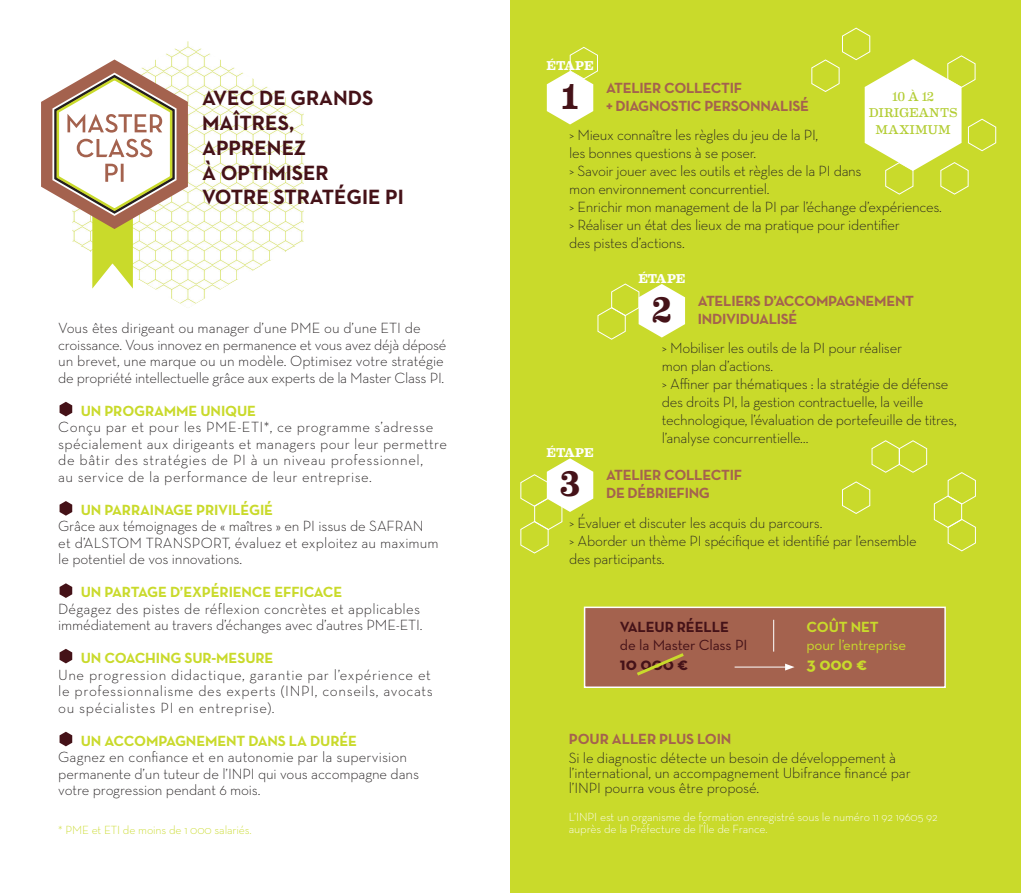
<style>
.page{position:relative;width:1021px;height:893px;background:#fff}
.page>*{position:absolute;margin:0;border:0;box-sizing:border-box;transform-origin:0 0}
.t1{font:700 35.4px "Eames Century Modern";color:#451218}
.t2{font:700 21px "Neutraface 2 Text";color:#451218}
.t3{font:700 18px "Neutraface Text";color:#451218}
.t4{font:700 18px "Neutraface Text";color:#c9da2b}
.t5{font:300 15px/16.5px "Neutraface Text";letter-spacing:-.01em;color:#231f20}
.t6{font:300 15px/16.5px "Neutraface Text";letter-spacing:.02em;color:#231f20}
.t7{font:300 15px/16.5px "Neutraface Text";letter-spacing:.04em;color:#231f20}
.t8{font:700 15px "Neutraface Text";letter-spacing:-.01em;color:#c9da2b}
.t9{font:700 15px "Neutraface Text";letter-spacing:-.02em;color:#a4624e}
.t10{font:300 15px "Neutraface Text";letter-spacing:.01em;color:#231f20}
.t11{font:300 15px "Neutraface Text";letter-spacing:.03em;color:#231f20}
.t12{font:15px "Neutraface Text";letter-spacing:-.01em;color:#451218}
.t13{font:15px "Neutraface Text";letter-spacing:-.01em;color:#c9da2b}
.t14{font:700 15px "Neutraface Text";letter-spacing:-.01em;color:#451218}
.t15{font:700 12.9px "Eames Century Modern";letter-spacing:-.01em;color:#fff}
.t16{font:12.75px "Eames Century Modern";letter-spacing:-.01em;color:#b3cd34}
.t17{font:300 12px/12px "Neutraface Text";letter-spacing:-.01em;color:#fff}
.t18{font:300 12px "Neutraface Text";letter-spacing:-.01em;color:#c9da2b}
</style>
<div class="page">
<div style="left:510px;top:0;width:510px;height:893px;background:#c9da2b"></div>
<img style="left:114px;top:41px;width:190px;height:267px">
<svg style="left:60px;top:402px;width:12px;height:14px"></svg>
<svg style="left:60px;top:501px;width:12px;height:15px"></svg>
<svg style="left:60px;top:583px;width:12px;height:15px"></svg>
<svg style="left:60px;top:649px;width:12px;height:14px"></svg>
<svg style="left:60px;top:732px;width:12px;height:14px"></svg>
<div style="left:584px;top:607px;width:361px;height:81px;background:#a4624e;border:2px solid #fff"></div>
<hr style="left:734px;top:667px;width:53px;height:1px;background:#fff">
<svg style="left:785px;top:664px;width:9px;height:6px"></svg>
<svg style="left:637px;top:653px;width:47px;height:23px"></svg>
<hr style="left:773px;top:620px;width:1px;height:32px;background:#fff">
<svg style="left:41px;top:60px;width:147px;height:229px"></svg>
<svg style="left:597px;top:284px;width:88px;height:56px"></svg>
<svg style="left:520px;top:458px;width:73px;height:95px"></svg>
<svg style="left:547px;top:47px;width:50px;height:77px"></svg>
<svg style="left:871px;top:440px;width:55px;height:33px"></svg>
<svg style="left:934px;top:472px;width:41px;height:79px"></svg>
<svg style="left:842px;top:482px;width:28px;height:32px"></svg>
<svg style="left:811px;top:28px;width:185px;height:166px"></svg>
<p class="t2" style="left:202px;top:85px;width:173px">AVEC DE GRANDS</p>
<p class="t2" style="left:202px;top:110px;width:94px">MAÎTRES,</p>
<p class="t2" style="left:202px;top:134px;width:106px">APPRENEZ</p>
<p class="t2" style="left:202px;top:159px;width:128px">À OPTIMISER</p>
<p class="t2" style="left:202px;top:184px;width:203px">VOTRE STRATÉGIE PI</p>
<p class="t5" style="left:58px;top:320px;width:390px">Vous êtes dirigeant ou manager d’une PME ou d’une ETI de croissance. Vous innovez en permanence et vous avez déjà déposé un brevet, une marque ou un modèle. Optimisez votre stratégie de propriété intellectuelle grâce aux experts de la Master Class PI.</p>
<p class="t8" style="left:81px;top:401px;width:177px">UN PROGRAMME UNIQUE</p>
<p class="t11" style="left:58px;top:418px;width:376px">Conçu par et pour les PME-ETI*, ce programme s’adresse</p>
<p class="t6" style="left:58px;top:435px;width:390px">spécialement aux dirigeants et managers pour leur permettre de bâtir des stratégies de PI à un niveau professionnel,</p>
<p class="t11" style="left:58px;top:467px;width:315px">au service de la performance de leur entreprise.</p>
<p class="t8" style="left:81px;top:500px;width:194px">UN PARRAINAGE PRIVILÉGIÉ</p>
<p class="t5" style="left:58px;top:518px;width:367px">Grâce aux témoignages de « maîtres » en PI issus de SAFRAN</p>
<p class="t10" style="left:58px;top:533px;width:382px">et d’ALSTOM TRANSPORT, évaluez et exploitez au maximum</p>
<p class="t5" style="left:58px;top:551px;width:185px">le potentiel de vos innovations.</p>
<p class="t8" style="left:81px;top:582px;width:263px">UN PARTAGE D’EXPÉRIENCE EFFICACE</p>
<p class="t6" style="left:58px;top:600px;width:363px">Dégagez des pistes de réflexion concrètes et applicables</p>
<p class="t5" style="left:58px;top:617px;width:366px">immédiatement au travers d’échanges avec d’autres PME-ETI.</p>
<p class="t8" style="left:81px;top:648px;width:194px">UN COACHING SUR-MESURE</p>
<p class="t7" style="left:58px;top:666px;width:374px">Une progression didactique, garantie par l’expérience et</p>
<p class="t7" style="left:58px;top:683px;width:376px">le professionnalisme des experts (INPI, conseils, avocats ou spécialistes PI en entreprise).</p>
<p class="t8" style="left:81px;top:731px;width:278px">UN ACCOMPAGNEMENT DANS LA DURÉE</p>
<p class="t10" style="left:58px;top:748px;width:350px">Gagnez en confiance et en autonomie par la supervision</p>
<p class="t5" style="left:58px;top:765px;width:362px">permanente d’un tuteur de l’INPI qui vous accompagne dans votre progression pendant 6 mois.</p>
<p class="t18" style="left:58px;top:822px;width:195px">* PME et ETI de moins de 1 000 salariés.</p>
<p class="t15" style="left:546px;top:55px;width:48px">ÉTAPE</p>
<p class="t9" style="left:606px;top:78px;width:138px">ATELIER COLLECTIF</p>
<p class="t9" style="left:606px;top:96px;width:204px">+ DIAGNOSTIC PERSONNALISÉ</p>
<p class="t5" style="left:569px;top:127px;width:250px">&gt; Mieux connaître les règles du jeu de la PI,</p>
<p class="t5" style="left:569px;top:145px;width:188px">les bonnes questions à se poser.</p>
<p class="t5" style="left:569px;top:163px;width:294px">&gt; Savoir jouer avec les outils et règles de la PI dans</p>
<p class="t5" style="left:569px;top:181px;width:202px">mon environnement concurrentiel.</p>
<p class="t5" style="left:569px;top:199px;width:374px">&gt; Enrichir mon management de la PI par l’échange d’expériences.</p>
<p class="t5" style="left:569px;top:217px;width:332px">&gt; Réaliser un état des lieux de ma pratique pour identifier</p>
<p class="t5" style="left:569px;top:235px;width:117px">des pistes d’actions.</p>
<p class="t1" style="left:561px;top:70px;width:19px">1</p>
<p class="t16" style="left:892px;top:87px;width:44px">10 À 12</p>
<p class="t16" style="left:868px;top:103px;width:90px">DIRIGEANTS</p>
<p class="t16" style="left:875px;top:120px;width:77px">MAXIMUM</p>
<p class="t15" style="left:546px;top:443px;width:48px">ÉTAPE</p>
<p class="t15" style="left:638px;top:268px;width:48px">ÉTAPE</p>
<p class="t9" style="left:697px;top:291px;width:218px">ATELIERS D’ACCOMPAGNEMENT</p>
<p class="t9" style="left:697px;top:309px;width:101px">INDIVIDUALISÉ</p>
<p class="t5" style="left:662px;top:340px;width:242px">&gt; Mobiliser les outils de la PI pour réaliser</p>
<p class="t5" style="left:662px;top:358px;width:113px">mon plan d’actions.</p>
<p class="t5" style="left:662px;top:375px;width:296px;line-height:18px">&gt; Affiner par thématiques : la stratégie de défense des droits PI, la gestion contractuelle, la veille technologique, l’évaluation de portefeuille de titres, l’analyse concurrentielle…</p>
<p class="t1" style="left:651px;top:283px;width:22px">2</p>
<p class="t9" style="left:606px;top:465px;width:138px">ATELIER COLLECTIF</p>
<p class="t9" style="left:606px;top:483px;width:105px">DE DÉBRIEFING</p>
<p class="t5" style="left:569px;top:514px;width:255px">&gt; Évaluer et discuter les acquis du parcours.</p>
<p class="t5" style="left:569px;top:532px;width:349px">&gt; Aborder un thème PI spécifique et identifié par l’ensemble</p>
<p class="t5" style="left:569px;top:550px;width:97px">des participants.</p>
<p class="t1" style="left:559px;top:457px;width:22px">3</p>
<p class="t14" style="left:620px;top:617px;width:110px">VALEUR RÉELLE</p>
<p class="t12" style="left:620px;top:635px;width:129px">de la Master Class PI</p>
<p class="t3" style="left:620px;top:653px;width:70px">10 000 €</p>
<p class="t9" style="left:569px;top:730px;width:164px">POUR ALLER PLUS LOIN</p>
<p class="t8" style="left:806px;top:617px;width:74px">COÛT NET</p>
<p class="t13" style="left:806px;top:635px;width:101px">pour l’entreprise</p>
<p class="t4" style="left:806px;top:653px;width:62px">3 000 €</p>
<p class="t5" style="left:568px;top:750px;width:343px;line-height:15px">Si le diagnostic détecte un besoin de développement à l’international, un accompagnement Ubifrance financé par l’INPI pourra vous être proposé.</p>
<p class="t17" style="left:569px;top:811px;width:370px">L’INPI est un organisme de formation enregistré sous le numéro 11 92 19605 92 auprès de la Préfecture de l’Île de France.</p>
</div>
